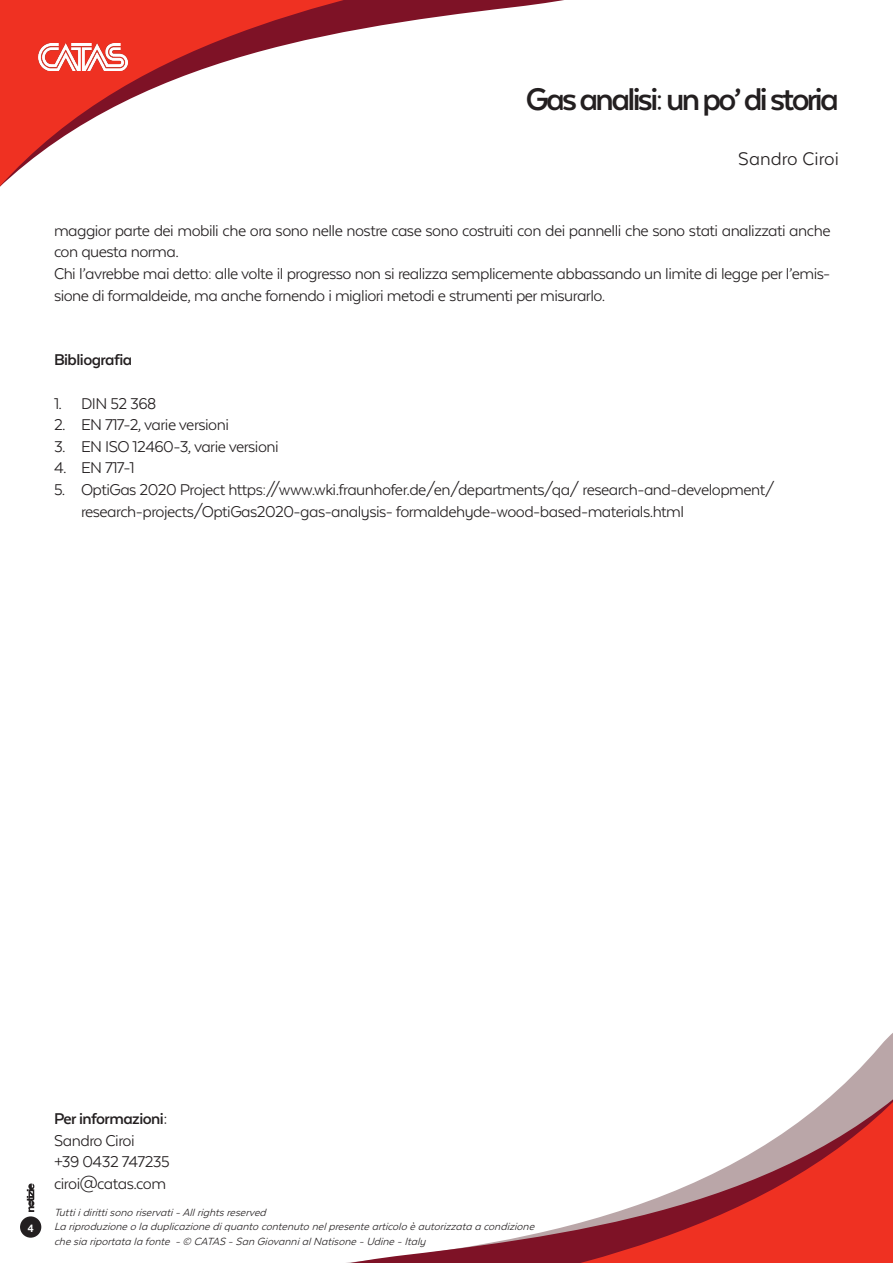
<style>
.page{position:relative;width:893px;height:1263px;background:#fff}
.page>*{position:absolute;margin:0;border:0;box-sizing:border-box;transform-origin:0 0}
.t1{font:700 36px "Texta Alt";letter-spacing:-.075em;color:#231f20}
.t2{font:21px "Texta Alt";color:#231f20}
.t3{font:18px/21.6px "Texta Alt";letter-spacing:-.03em;color:#231f20}
.t4{font:700 18px "Texta Alt";letter-spacing:-.03em;color:#231f20}
.t5{font:italic 12px "Texta Alt";color:#231f20}
.t6{font:700 10.5px "Helvetica Neue";color:#fff}
</style>
<div class="page">
<svg style="left:0;top:0;width:564px;height:187px"></svg>
<svg style="left:20px;top:1033px;width:873px;height:230px"></svg>
<div style="left:20px;top:1216px;width:21px;height:22px;background:#231f20;border-radius:50%"></div>
<svg style="left:27px;top:1183px;width:7px;height:29px"></svg>
<img style="left:38px;top:43px;width:89px;height:27px">
<p class="t1" style="left:526px;top:81px;width:315px">Gas analisi: un po’ di storia</p>
<p class="t2" style="left:738px;top:148px;width:102px">Sandro Ciroi</p>
<p class="t3" style="left:54px;top:219px;width:778px">maggior parte dei mobili che ora sono nelle nostre case sono costruiti con dei pannelli che sono stati analizzati anche con questa norma.</p>
<p class="t3" style="left:54px;top:262px;width:778px">Chi l’avrebbe mai detto: alle volte il progresso non si realizza semplicemente abbassando un limite di legge per l’emis&shy;sione di formaldeide, ma anche fornendo i migliori metodi e strumenti per misurarlo.</p>
<p class="t4" style="left:54px;top:351px;width:80px">Bibliografia</p>
<p class="t3" style="left:54px;top:392px;width:104px">1. DIN 52 368</p>
<p class="t3" style="left:54px;top:414px;width:176px">2. EN 717-2, varie versioni</p>
<p class="t3" style="left:54px;top:435px;width:226px">3. EN ISO 12460-3, varie versioni</p>
<p class="t3" style="left:54px;top:457px;width:82px">4. EN 717-1</p>
<p class="t3" style="left:81px;top:478px;width:695px;text-indent:-27px">5. OptiGas 2020 Project https://www.wki.fraunhofer.de/en/departments/qa/ research-and-development/ research-projects/OptiGas2020-gas-analysis- formaldehyde-wood-based-materials.html</p>
<p class="t6" style="left:28px;top:1220px;width:7px">4</p>
<p class="t4" style="left:54px;top:1109px;width:115px">Per informazioni:</p>
<p class="t3" style="left:54px;top:1129px;width:82px">Sandro Ciroi</p>
<p class="t3" style="left:54px;top:1151px;width:117px">+39 0432 747235</p>
<p class="t3" style="left:54px;top:1172px;width:114px">ciroi@catas.com</p>
<p class="t5" style="left:54px;top:1206px;width:217px">Tuttiidirittisono riservati-Allrightsreserved</p>
<p class="t5" style="left:54px;top:1220px;width:485px">La riproduzioneo la duplicazionediquanto contenuto nelpresentearticolo èautorizzata a condizione</p>
<p class="t5" style="left:54px;top:1235px;width:376px">chesia riportata la fonte -© CATAS -San GiovannialNatisone-Udine-Italy</p>
</div>
